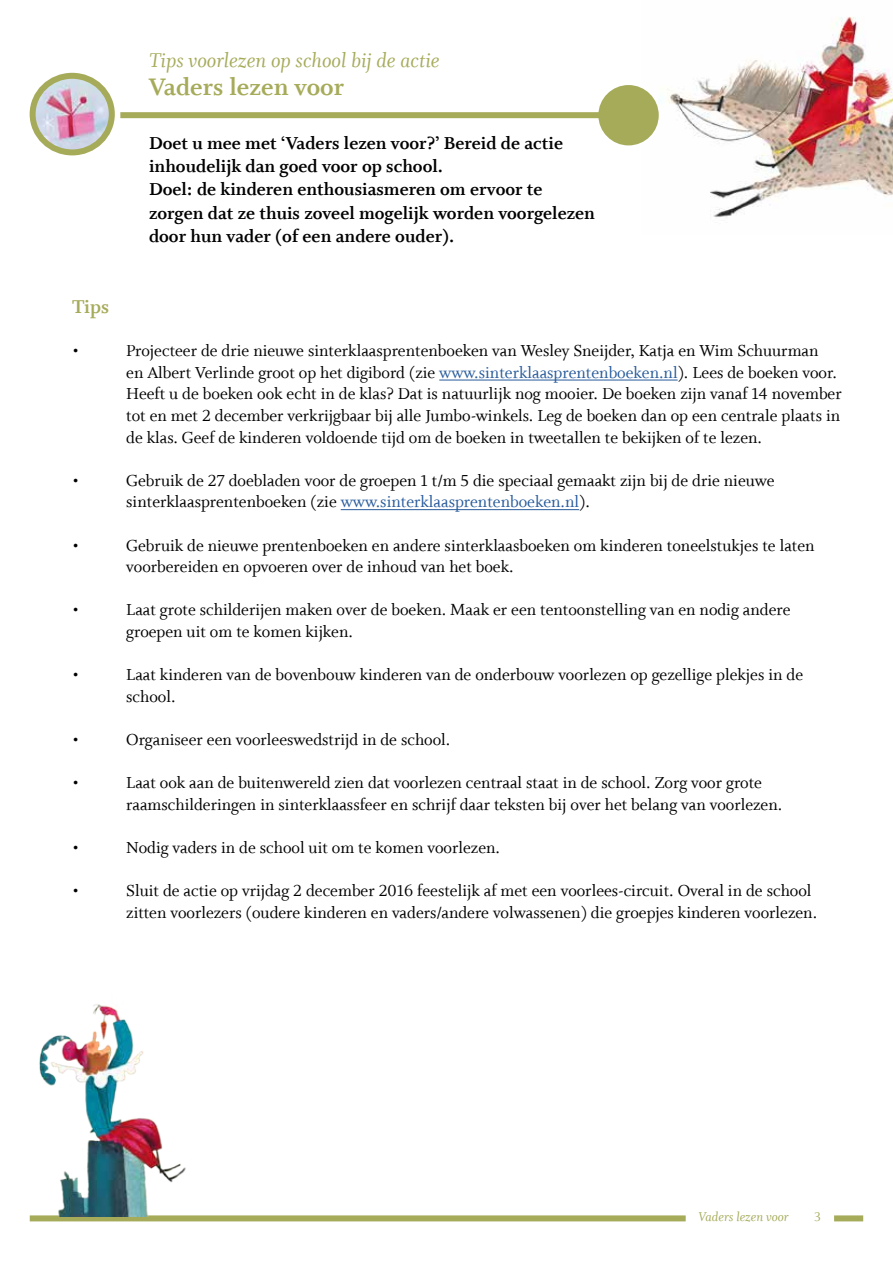
<style>
.page{position:relative;width:893px;height:1263px;background:#fff}
.page>*{position:absolute;margin:0;border:0;box-sizing:border-box;transform-origin:0 0}
.t1{font:27px "Whitman Bold Os F";color:#a6ab5a}
.t2{font:22.5px "Whitman Italic LF";color:#a6ab5a}
.t3{font:21px "Whitman Bold Os F";color:#a6ab5a}
.t4{font:19.5px/23.4px "Whitman Bold Os F";color:#000}
.t5{font:18px/21.6px "Whitman Roman LF";color:#000}
.t6{font:14.25px "Whitman Italic LF";color:#a6ab5a}
.t7{font:14.25px "Whitman Roman LF";color:#a6ab5a}
.s1{color:#275b9b}
</style>
<div class="page">
<img style="left:642px;top:17px;width:251px;height:200px">
<img style="left:33px;top:76px;width:79px;height:76px">
<div style="left:30px;top:73px;width:85px;height:82px;border:6px solid #a6ab5a;border-radius:50%"></div>
<div style="left:120px;top:112px;width:479px;height:6px;background:#a6ab5a"></div>
<div style="left:598px;top:85px;width:61px;height:60px;background:#a6ab5a;border-radius:50%"></div>
<div style="left:30px;top:1215px;width:656px;height:6px;background:#a6ab5a"></div>
<div style="left:834px;top:1215px;width:29px;height:6px;background:#a6ab5a"></div>
<hr style="left:439px;top:380px;width:239px;height:1px;background:#275b9b">
<hr style="left:341px;top:509px;width:238px;height:1px;background:#275b9b">
<img style="left:30px;top:1004px;width:161px;height:212px">
<p class="t2" style="left:149px;top:47px;width:292px">Tips voorlezen op school bij de actie</p>
<h1 class="t1" style="left:149px;top:72px;width:197px">Vaders lezen voor</h1>
<p class="t4" style="left:149px;top:131px;width:447px">Doet u mee met ‘Vaders lezen voor?’ Bereid de actie inhoudelijk dan goed voor op school.<br>Doel: de kinderen enthousiasmeren om ervoor te zorgen dat ze thuis zoveel mogelijk worden voorgelezen door hun vader (of een andere ouder).</p>
<p class="t3" style="left:72px;top:295px;width:38px">Tips</p>
<p class="t5" style="left:72px;top:340px;width:9px">•</p>
<p class="t5" style="left:126px;top:340px;width:717px">Projecteer de drie nieuwe sinterklaasprentenboeken van Wesley Sneijder, Katja en Wim Schuurman<br>en Albert Verlinde groot op het digibord (zie <span class="s1">www.sinterklaasprentenboeken.nl</span>). Lees de boeken voor.<br>Heeft u de boeken ook echt in de klas? Dat is natuurlijk nog mooier. De boeken zijn vanaf 14 november tot en met 2 december verkrijgbaar bij alle Jumbo-winkels. Leg de boeken dan op een centrale plaats in de klas. Geef de kinderen voldoende tijd om de boeken in tweetallen te bekijken of te lezen.</p>
<p class="t5" style="left:72px;top:470px;width:9px">•</p>
<p class="t5" style="left:126px;top:470px;width:650px">Gebruik de 27 doebladen voor de groepen 1 t/m 5 die speciaal gemaakt zijn bij de drie nieuwe sinterklaasprentenboeken (zie <span class="s1">www.sinterklaasprentenboeken.nl</span>).</p>
<p class="t5" style="left:72px;top:535px;width:9px">•</p>
<p class="t5" style="left:126px;top:535px;width:690px">Gebruik de nieuwe prentenboeken en andere sinterklaasboeken om kinderen toneelstukjes te laten voorbereiden en opvoeren over de inhoud van het boek.</p>
<p class="t5" style="left:72px;top:599px;width:9px">•</p>
<p class="t5" style="left:126px;top:599px;width:666px">Laat grote schilderijen maken over de boeken. Maak er een tentoonstelling van en nodig andere groepen uit om te komen kijken.</p>
<p class="t5" style="left:72px;top:664px;width:9px">•</p>
<p class="t5" style="left:126px;top:664px;width:678px">Laat kinderen van de bovenbouw kinderen van de onderbouw voorlezen op gezellige plekjes in de school.</p>
<p class="t5" style="left:72px;top:729px;width:9px">•</p>
<p class="t5" style="left:126px;top:729px;width:326px">Organiseer een voorleeswedstrijd in de school.</p>
<p class="t5" style="left:72px;top:772px;width:9px">•</p>
<p class="t5" style="left:126px;top:772px;width:658px">Laat ook aan de buitenwereld zien dat voorlezen centraal staat in de school. Zorg voor grote raamschilderingen in sinterklaassfeer en schrijf daar teksten bij over het belang van voorlezen.</p>
<p class="t5" style="left:72px;top:837px;width:9px">•</p>
<p class="t5" style="left:126px;top:837px;width:375px">Nodig vaders in de school uit om te komen voorlezen.</p>
<p class="t5" style="left:72px;top:880px;width:9px">•</p>
<p class="t5" style="left:126px;top:880px;width:692px">Sluit de actie op vrijdag 2 december 2016 feestelijk af met een voorlees-circuit. Overal in de school zitten voorlezers (oudere kinderen en vaders/andere volwassenen) die groepjes kinderen voorlezen.</p>
<p class="t6" style="left:699px;top:1209px;width:92px">Vaders lezen voor</p>
<p class="t7" style="left:814px;top:1209px;width:8px">3</p>
</div>
